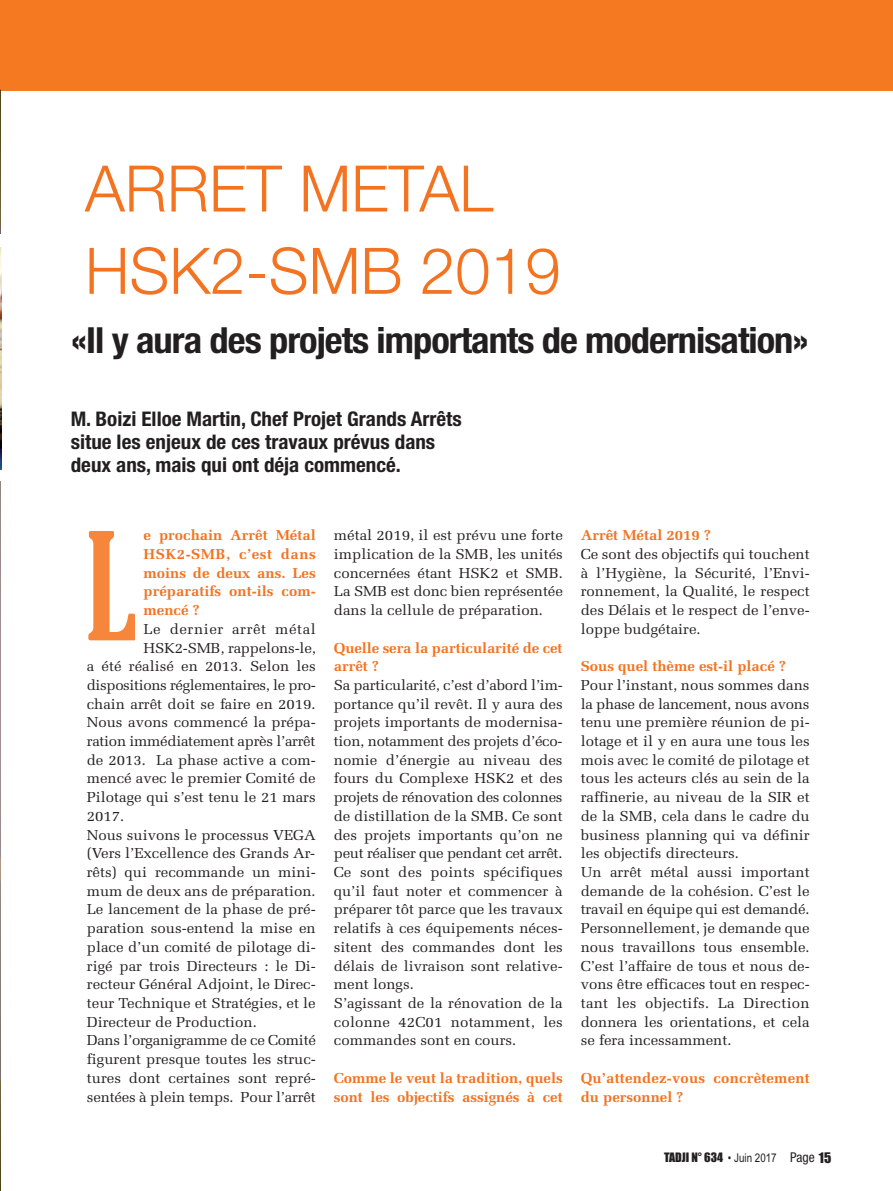
<style>
.page{position:relative;width:893px;height:1191px;background:#fff}
.page>*{position:absolute;margin:0;border:0;box-sizing:border-box;transform-origin:0 0}
.t1{font:extra-condensed 143.85px "Gloucester";color:#f5863b}
.t2{font:300 64.2px/82.2px "Helvetica Neue";color:#f47321}
.t3{font:700 condensed 36px "Helvetica Neue";letter-spacing:-.025em;color:#231f20;scale:1.07 1}
.t4{font:700 condensed 20.1px/23px "Helvetica Neue";color:#231f20;scale:1.04 1}
.t5{font:14.4px/18.8px "Melior";color:#231f20;text-align:justify;scale:1.04 1}
.t6{font:700 14.4px/18.8px "Melior";color:#f47321;scale:1.04 1}
.t7{font:14.4px "Melior";letter-spacing:-.02em;color:#231f20;scale:1.04 1}
.t8{font:14.4px "Melior";letter-spacing:-.025em;color:#231f20;scale:1.04 1}
.t9{font:14.4px "Melior";letter-spacing:.04em;color:#231f20;scale:1.04 1}
.t10{font:12px "Impact";color:#231f20}
.s1{font-family:"Arial Narrow"}
.s2{font-family:"Helvetica Neue";font-stretch:condensed;font-size:13.5px}
.s3{font-size:13.5px}
</style>
<div class="page">
<img style="left:0;top:123px;width:1px;height:1068px">
<div style="left:2px;top:0;width:891px;height:90px;background:#f47921"></div>
<svg style="left:0;top:0;width:2px;height:123px"></svg>
<hr style="left:0;top:234px;width:2px;height:246px;background:#fff">
<img style="left:0;top:248px;width:2px;height:221px">
<h2 class="t2" style="left:85px;top:146px;width:477px">ARRET METAL<br>HSK2-SMB 2019</h2>
<h3 class="t3" style="left:71px;top:311px;width:691px">«Il y aura des projets importants de modernisation»</h3>
<h3 class="t4" style="left:71px;top:406px;width:377px">M. Boizi Elloe Martin, Chef Projet Grands Arrêts situe les enjeux de ces travaux prévus dans deux ans, mais qui ont déja commencé.</h3>
<p class="t6" style="left:144px;top:526px;width:167px;text-align:justify">e prochain Arrêt Métal HSK2-SMB, c’est dans moins de deux ans. Les préparatifs ont-ils com&shy;mencé ?</p>
<p class="t9" style="left:144px;top:620px;width:167px">Le dernier arrêt métal</p>
<p class="t5" style="left:144px;top:638px;width:167px">HSK2-SMB, rappelons-le,</p>
<p class="t5" style="left:87px;top:657px;width:222px">a été réalisé en 2013. Selon les</p>
<p class="t8" style="left:87px;top:676px;width:222px">dispositions réglementaires, le pro-</p>
<p class="t5" style="left:87px;top:694px;width:222px">chain arrêt doit se faire en 2019.</p>
<p class="t5" style="left:87px;top:713px;width:222px">Nous avons commencé la prépa-</p>
<p class="t7" style="left:87px;top:732px;width:221px">ration immédiatement après l’arrêt</p>
<p class="t5" style="left:87px;top:750px;width:222px">de 2013. La phase active a com-</p>
<p class="t5" style="left:87px;top:769px;width:222px">mencé avec le premier Comité de</p>
<p class="t5" style="left:87px;top:788px;width:222px">Pilotage qui s’est tenu le 21 mars</p>
<p class="t5" style="left:87px;top:806px;width:38px">2017.</p>
<p class="t5" style="left:87px;top:825px;width:222px">Nous suivons le processus VEGA</p>
<p class="t5" style="left:87px;top:844px;width:221px">(Vers l’Excellence des Grands Ar-</p>
<p class="t5" style="left:87px;top:862px;width:222px">rêts) qui recommande un mini-</p>
<p class="t5" style="left:87px;top:881px;width:222px">mum de deux ans de préparation.</p>
<p class="t5" style="left:87px;top:900px;width:222px">Le lancement de la phase de pré-</p>
<p class="t5" style="left:87px;top:918px;width:222px">paration sous-entend la mise en</p>
<p class="t5" style="left:87px;top:937px;width:222px">place d’un comité de pilotage di-</p>
<p class="t5" style="left:87px;top:956px;width:222px">rigé par trois Directeurs : le Di-</p>
<p class="t5" style="left:87px;top:975px;width:222px">recteur Général Adjoint, le Direc-</p>
<p class="t5" style="left:87px;top:993px;width:222px">teur Technique et Stratégies, et le</p>
<p class="t5" style="left:87px;top:1012px;width:165px">Directeur de Production.</p>
<p class="t7" style="left:87px;top:1032px;width:222px">Dans l’organigramme de ce Comité</p>
<p class="t5" style="left:87px;top:1049px;width:222px">figurent presque toutes les struc-</p>
<p class="t5" style="left:87px;top:1068px;width:222px">tures dont certaines sont repré-</p>
<p class="t5" style="left:87px;top:1087px;width:222px">sentées à plein temps. Pour l’arrêt</p>
<h1 class="t1" style="left:87px;top:506px;width:51px">L</h1>
<p class="t5" style="left:334px;top:526px;width:222px">métal 2019, il est prévu une forte implication de la SMB, les unités concernées étant HSK2 et SMB.<br>La SMB est donc bien représentée dans la cellule de préparation.</p>
<p class="t6" style="left:334px;top:638px;width:222px">Quelle sera la particularité de cet arrêt ?</p>
<p class="t5" style="left:334px;top:675px;width:222px;text-align:left">Sa particularité, c’est d’abord l’im&shy;portance qu’il revêt. Il y aura des projets importants de modernisa&shy;tion, notamment des projets d’éco&shy;nomie d’énergie au niveau des fours du Complexe HSK2 et des projets de rénovation des colonnes de distillation de la SMB. Ce sont des projets importants qu’on ne peut réaliser que pendant cet arrêt.<br>Ce sont des points spécifiques qu’il faut noter et commencer à préparer tôt parce que les travaux relatifs à ces équipements néces&shy;sitent des commandes dont les délais de livraison sont relative&shy;ment longs.<br>S’agissant de la rénovation de la colonne 42C01 notamment, les commandes sont en cours.</p>
<p class="t6" style="left:334px;top:1068px;width:222px">Comme le veut la tradition, quels sont les objectifs assignés à cet</p>
<p class="t6" style="left:581px;top:526px;width:127px">Arrêt Métal 2019 ?</p>
<p class="t5" style="left:581px;top:544px;width:222px">Ce sont des objectifs qui touchent à l’Hygiène, la Sécurité, l’Envi&shy;ronnement, la Qualité, le respect des Délais et le respect de l’enve&shy;loppe budgétaire.</p>
<p class="t6" style="left:581px;top:657px;width:199px">Sous quel thème est-il placé ?</p>
<p class="t5" style="left:581px;top:675px;width:222px;text-align:left">Pour l’instant, nous sommes dans la phase de lancement, nous avons tenu une première réunion de pi&shy;lotage et il y en aura une tous les mois avec le comité de pilotage et tous les acteurs clés au sein de la raffinerie, au niveau de la SIR et de la SMB, cela dans le cadre du business planning qui va définir les objectifs directeurs.<br>Un arrêt métal aussi important demande de la cohésion. C’est le travail en équipe qui est demandé.<br>Personnellement, je demande que nous travaillons tous ensemble.<br>C’est l’affaire de tous et nous de&shy;vons être efficaces tout en respec&shy;tant les objectifs. La Direction donnera les orientations, et cela se fera incessamment.</p>
<p class="t6" style="left:581px;top:1068px;width:222px">Qu’attendez-vous concrètement du personnel ?</p>
<p class="t10" style="left:664px;top:1151px;width:169px">TADJI N° 634 <span class="s1">• Juin 2017</span> <span class="s2">Page</span> <span class="s3">15</span></p>
</div>
